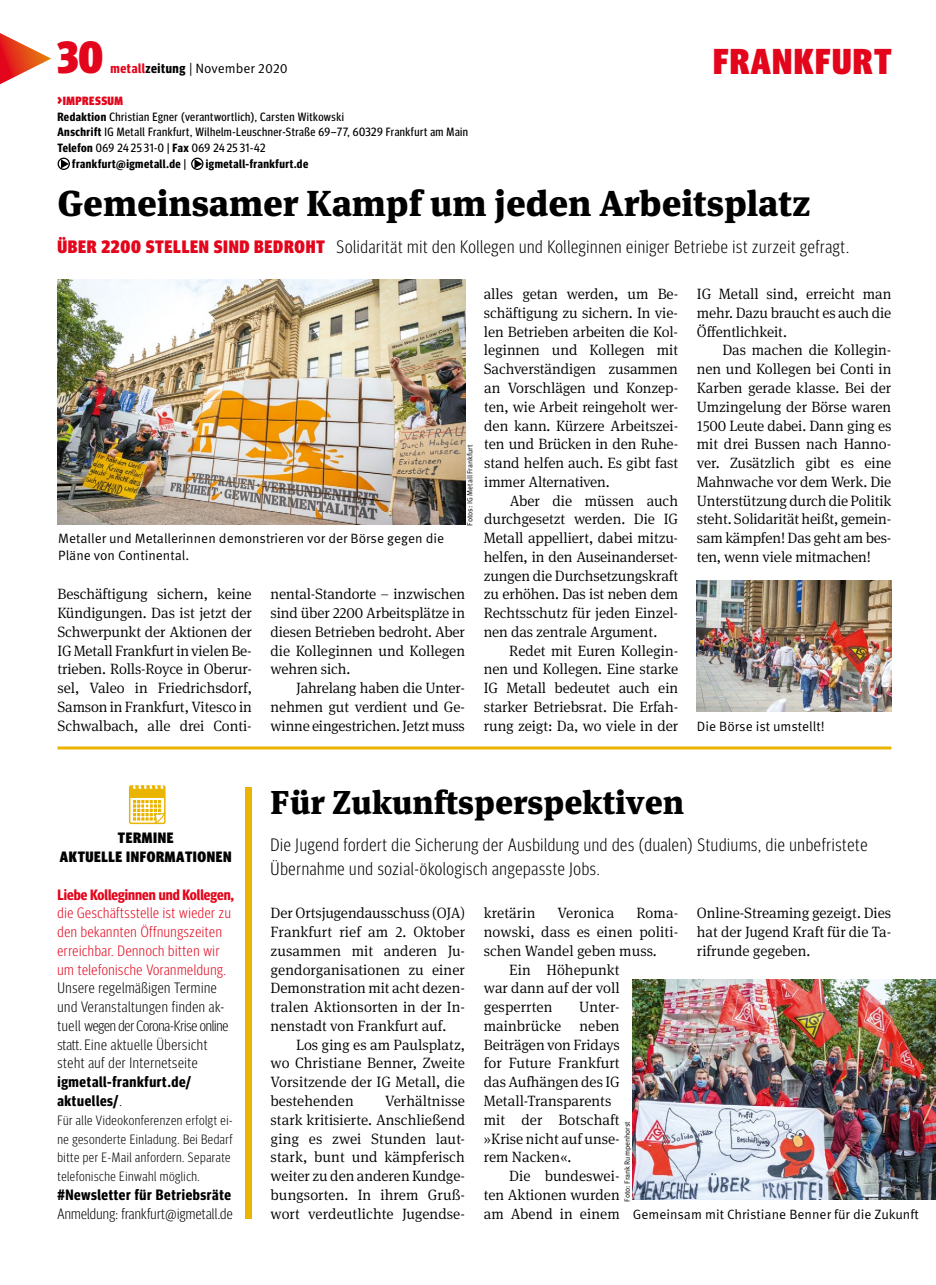
<style>
.page{position:relative;width:936px;height:1285px;background:#fff}
.page>*{position:absolute;margin:0;border:0;box-sizing:border-box;transform-origin:0 0}
.t1{font:900 condensed 45px "Meta Head IGMT";color:#e3051b}
.t2{font:900 36px "Meta Serif IGMT";color:#000}
.t3{font:900 condensed 36px "Meta Head IGMT";letter-spacing:.04em;color:#e3051b}
.t4{font:900 33px "Meta Serif IGMT";color:#000}
.t5{font:300 condensed 18px/24px "Meta Head IGMT";letter-spacing:.04em;color:#000}
.t6{font:300 15px/18.8px "Meta Serif IGMT";letter-spacing:-.005em;color:#000;text-align:justify}
.t7{font:300 condensed 15px/18.8px "Meta Head IGMT";letter-spacing:.04em;color:#000}
.t8{font:300 condensed 15px/18.8px "Meta Head IGMT";letter-spacing:.04em;color:#e3051b}
.t9{font:700 15px/18.8px "Meta Headline Cond OT";letter-spacing:.04em;color:#000}
.t10{font:300 condensed 15px "Meta Head IGMT";letter-spacing:.02em;color:#000}
.t11{font:900 condensed 15px/18.8px "Meta Head IGMT";letter-spacing:.04em;color:#000;text-align:center}
.t12{font:700 15px "Meta Headline Cond OT";color:#e3051b}
.t13{font:13.5px/17.2px "Meta IGMT";color:#000}
.t14{font:300 condensed 13.5px/18.8px "Meta Head IGMT";letter-spacing:.04em;color:#000}
.t15{font:12px "Meta Headline Cond OT";letter-spacing:.04em;color:#000}
.t16{font:700 12px "Meta Headline Cond OT";letter-spacing:.04em;color:#000}
.t17{font:900 condensed 12px "Meta Head IGMT";letter-spacing:.04em;color:#e3051b}
.t18{font:7.5px "Meta IGMT";color:#000}
.s1{font-family:"Meta Headline Cond OT";font-weight:700;color:#e3051b}
.s2{font-family:"Meta Headline Cond OT";font-weight:700}
.s3{font-size:13.5px}
.s4{font-weight:700}
.s5{font-weight:400}
.s6{font-weight:900;color:#e3051b}
.s7{font-family:"Meta Head IGMT";font-weight:300;font-stretch:condensed}
</style>
<div class="page">
<div style="left:246px;top:786px;width:6px;height:432px;background:#eab500"></div>
<svg style="left:129px;top:785px;width:37px;height:40px"></svg>
<div style="left:58px;top:158px;width:12px;height:12px;border:1px solid #000;border-radius:50%"></div>
<svg style="left:61px;top:159px;width:8px;height:9px"></svg>
<div style="left:191px;top:158px;width:12px;height:12px;border:1px solid #000;border-radius:50%"></div>
<svg style="left:194px;top:159px;width:8px;height:9px"></svg>
<svg style="left:0;top:33px;width:51px;height:51px"></svg>
<hr style="left:57px;top:746px;width:834px;height:3px;background:#eab500">
<img style="left:57px;top:279px;width:408px;height:245px">
<img style="left:697px;top:580px;width:194px;height:131px">
<img style="left:632px;top:979px;width:303px;height:220px">
<h1 class="t1" style="left:57px;top:21px;width:47px">30</h1>
<p class="t13" style="left:111px;top:59px;width:179px"><span class="s1">metall</span><span class="s2">zeitung</span> | November 2020</p>
<p class="t17" style="left:57px;top:91px;width:67px"><span class="s3">&gt;</span>IMPRESSUM</p>
<p class="t15" style="left:57px;top:109px;width:288px"><span class="s4">Redaktion</span> Christian Egner (verantwortlich), Carsten Witkowski</p>
<p class="t15" style="left:57px;top:125px;width:412px"><span class="s4">Anschrift</span> IG Metall Frankfurt, Wilhelm-Leuschner-Straße 69–77, 60329 Frankfurt am Main</p>
<p class="t15" style="left:57px;top:141px;width:209px"><span class="s4">Telefon</span> 069 24 25 31-0 | <span class="s4">Fax</span> 069 24 25 31-42</p>
<p class="t16" style="left:72px;top:156px;width:115px">frankfurt@igmetall.de <span class="s5">|</span></p>
<p class="t16" style="left:206px;top:156px;width:104px">igmetall-frankfurt.de</p>
<h2 class="t3" style="left:713px;top:33px;width:180px">FRANKFURT</h2>
<h2 class="t2" style="left:57px;top:173px;width:754px">Gemeinsamer Kampf um jeden Arbeitsplatz</h2>
<p class="t5" style="left:57px;top:233px;width:793px"><span class="s6">ÜBER 2200 STELLEN SIND BEDROHT</span> Solidarität mit den Kollegen und Kolleginnen einiger Betriebe ist zurzeit gefragt.</p>
<p class="t13" style="left:58px;top:529px;width:387px">Metaller und Metallerinnen demonstrieren vor der Börse gegen die<br>Pläne von Continental.</p>
<p class="t18" style="left:464px;top:525px;width:82px;rotate:-90deg">Fotos: IG Metall Frankfurt</p>
<p class="t6" style="left:57px;top:584px;width:196px">Beschäftigung sichern, keine Kündigungen. Das ist jetzt der Schwerpunkt der Aktionen der IG Metall Frankfurt in vielen Be&shy;trieben. Rolls-Royce in Oberur&shy;sel, Valeo in Friedrichsdorf, Samson in Frankfurt, Vitesco in Schwalbach, alle drei Conti-</p>
<p class="t6" style="left:270px;top:584px;width:196px">nental-Standorte – inzwischen sind über 2200 Arbeitsplätze in diesen Betrieben bedroht. Aber die Kolleginnen und Kollegen wehren sich.</p>
<p class="t6" style="left:270px;top:677px;width:196px;text-indent:26px">Jahrelang haben die Unter&shy;nehmen gut verdient und Ge&shy;winne eingestrichen. Jetzt muss</p>
<p class="t6" style="left:483px;top:284px;width:196px">alles getan werden, um Be&shy;schäftigung zu sichern. In vie&shy;len Betrieben arbeiten die Kol&shy;leginnen und Kollegen mit Sachverständigen zusammen an Vorschlägen und Konzep&shy;ten, wie Arbeit reingeholt wer&shy;den kann. Kürzere Arbeitszei&shy;ten und Brücken in den Ruhe&shy;stand helfen auch. Es gibt fast immer Alternativen.</p>
<p class="t6" style="left:483px;top:490px;width:196px;text-indent:26px">Aber die müssen auch durchgesetzt werden. Die IG Metall appelliert, dabei mitzu&shy;helfen, in den Auseinanderset&shy;zungen die Durchsetzungskraft zu erhöhen. Das ist neben dem Rechtsschutz für jeden Einzel&shy;nen das zentrale Argument.</p>
<p class="t6" style="left:483px;top:640px;width:196px;text-indent:26px">Redet mit Euren Kollegin&shy;nen und Kollegen. Eine starke IG Metall bedeutet auch ein starker Betriebsrat. Die Erfah&shy;rung zeigt: Da, wo viele in der</p>
<p class="t6" style="left:697px;top:284px;width:196px">IG Metall sind, erreicht man mehr. Dazu braucht es auch die Öffentlichkeit.</p>
<p class="t6" style="left:697px;top:340px;width:196px;text-indent:26px">Das machen die Kollegin&shy;nen und Kollegen bei Conti in Karben gerade klasse. Bei der Umzingelung der Börse waren 1500 Leute dabei. Dann ging es mit drei Bussen nach Hanno&shy;ver. Zusätzlich gibt es eine Mahnwache vor dem Werk. Die Unterstützung durch die Politik steht. Solidarität heißt, gemein&shy;sam kämpfen! Das geht am bes&shy;ten, wenn viele mitmachen!</p>
<p class="t13" style="left:697px;top:716px;width:129px">Die Börse ist umstellt!</p>
<p class="t11" style="left:60px;top:827px;width:173px">TERMINE<br>AKTUELLE INFORMATIONEN</p>
<p class="t12" style="left:57px;top:885px;width:178px">Liebe Kolleginnen und Kollegen,</p>
<p class="t8" style="left:57px;top:902px;width:175px">die Geschäftsstelle ist wieder zu den bekannten Öffnungszeiten erreichbar. Dennoch bitten wir um telefonische Voranmeldung.</p>
<p class="t7" style="left:57px;top:977px;width:172px">Unsere regelmäßigen Termine und Veranstaltungen finden ak&shy;tuell wegen der Corona-Krise online statt. Eine aktuelle Übersicht steht auf der Internetseite</p>
<p class="t9" style="left:57px;top:1072px;width:135px">igmetall-frankfurt.de/ aktuelles/<span class="s7">.</span></p>
<p class="t14" style="left:57px;top:1109px;width:177px">Für alle Videokonferenzen erfolgt ei&shy;ne gesonderte Einladung. Bei Bedarf bitte per E-Mail anfordern. Separate telefonische Einwahl möglich.</p>
<p class="t9" style="left:57px;top:1184px;width:175px">#Newsletter für Betriebsräte</p>
<p class="t10" style="left:57px;top:1202px;width:177px">Anmeldung: frankfurt@igmetall.de</p>
<h3 class="t4" style="left:270px;top:775px;width:415px">Für Zukunftsperspektiven</h3>
<p class="t5" style="left:270px;top:831px;width:598px">Die Jugend fordert die Sicherung der Ausbildung und des (dualen) Studiums, die unbefristete<br>Übernahme und sozial-ökologisch angepasste Jobs.</p>
<p class="t6" style="left:270px;top:902px;width:196px">Der Ortsjugendausschuss (OJA)<br>Frankfurt rief am 2. Oktober zusammen mit anderen Ju&shy;gendorganisationen zu einer Demonstration mit acht dezen&shy;tralen Aktionsorten in der In&shy;nenstadt von Frankfurt auf.</p>
<p class="t6" style="left:270px;top:1034px;width:196px;text-indent:26px">Los ging es am Paulsplatz, wo Christiane Benner, Zweite Vorsitzende der IG Metall, die bestehenden</p>
<p class="t6" style="left:483px;top:902px;width:53px">kretärin</p>
<p class="t6" style="left:557px;top:902px;width:58px">Veronica</p>
<p class="t6" style="left:636px;top:902px;width:43px">Roma-</p>
<p class="t6" style="left:483px;top:921px;width:196px">nowski, dass es einen politi-</p>
<p class="t6" style="left:483px;top:940px;width:174px">schen Wandel geben muss.</p>
<p class="t6" style="left:509px;top:959px;width:112px">Ein Höhepunkt</p>
<p class="t6" style="left:483px;top:977px;width:137px">war dann auf der voll</p>
<p class="t6" style="left:483px;top:996px;width:70px">gesperrten</p>
<p class="t6" style="left:697px;top:902px;width:196px">Online-Streaming gezeigt. Dies hat der Jugend Kraft für die Ta&shy;rifrunde gegeben.</p>
<p class="t6" style="left:483px;top:996px;width:137px;text-align:left;text-indent:95px">Unter&shy;mainbrücke neben<br>Beiträgen von Fridays for Future Frankfurt das Aufhängen des IG<br>Metall-Transparents mit der Botschaft »Krise nicht auf unse&shy;rem Nacken«.</p>
<p class="t6" style="left:483px;top:1165px;width:137px;text-indent:26px">Die bundeswei&shy;ten Aktionen wurden am Abend in einem</p>
<p class="t6" style="left:270px;top:1090px;width:196px;text-indent:114px">Verhältnisse stark kritisierte. Anschließend ging es zwei Stunden laut&shy;stark, bunt und kämpferisch weiter zu den anderen Kundge&shy;bungsorten. In ihrem Gruß&shy;wort verdeutlichte Jugendse-</p>
<p class="t18" style="left:621px;top:1201px;width:82px;rotate:-90deg">Foto: Frank Rumpenhorst</p>
<p class="t13" style="left:632px;top:1204px;width:287px">Gemeinsam mit Christiane Benner für die Zukunft</p>
</div>
